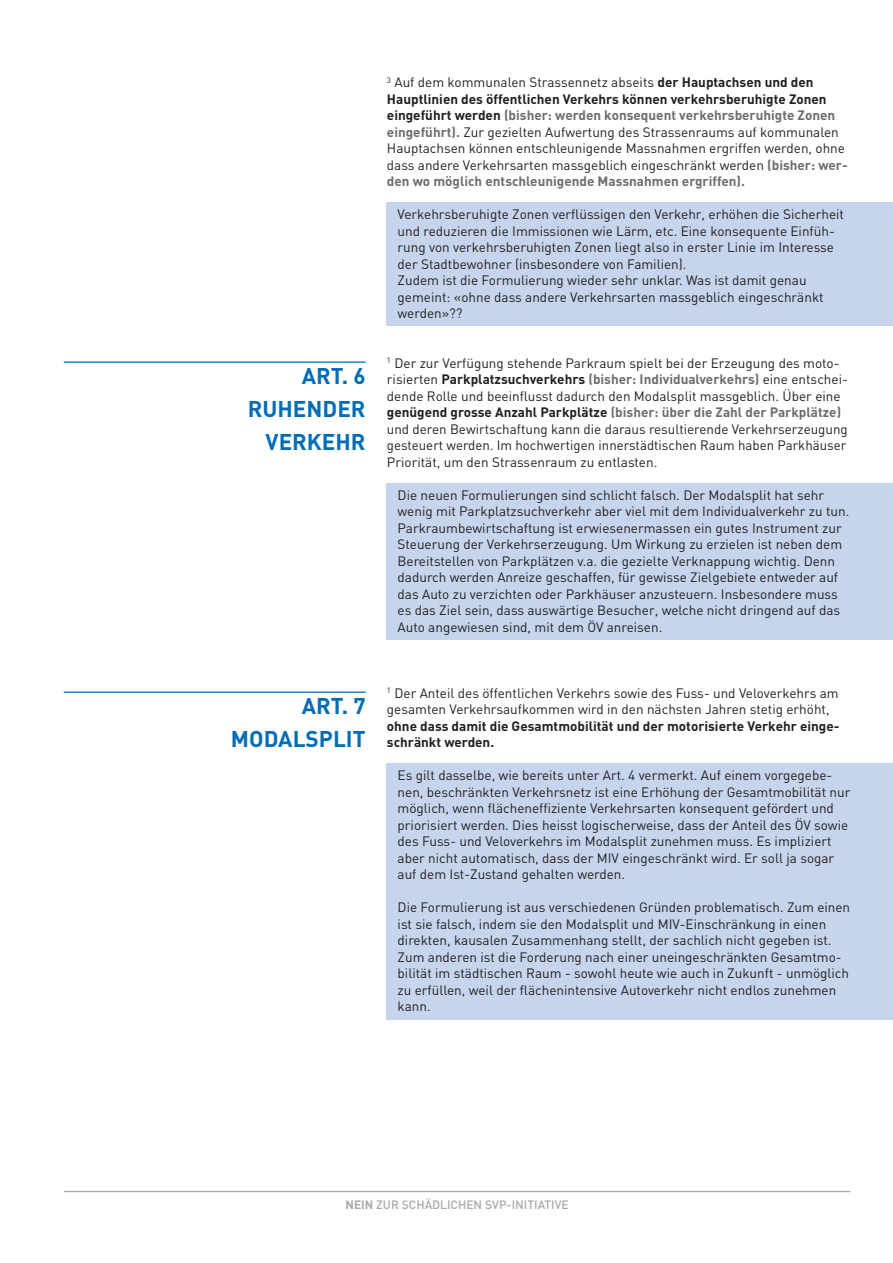
<style>
.page{position:relative;width:893px;height:1263px;background:#fff}
.page>*{position:absolute;margin:0;border:0;box-sizing:border-box;transform-origin:0 0}
.Titel_klein{font:700 22.5px/33px "DIN";color:#006cb7;text-align:right}
.Text_aufFlaeche{font:13.5px/16.5px "DIN";color:#231f20}
.t1{font:500 12px "DIN";color:#a8a9ad}
.s1{font-weight:700}
.s2{font-weight:700;color:#6c6d70}
</style>
<div class="page">
<hr style="left:64px;top:1191px;width:786px;height:1px;background:#a8a9ad">
<div style="left:387px;top:202px;width:506px;height:124px;background:#c6d4ec"></div>
<div style="left:387px;top:483px;width:506px;height:157px;background:#c6d4ec"></div>
<div style="left:387px;top:764px;width:506px;height:256px;background:#c6d4ec"></div>
<hr style="left:64px;top:691px;width:302px;height:2px;background:#006cb7">
<hr style="left:64px;top:361px;width:302px;height:2px;background:#006cb7">
<p class="Titel_klein" style="left:248px;top:358px;width:119px">ART. 6<br>RUHENDER<br>VERKEHR</p>
<p class="Titel_klein" style="left:231px;top:688px;width:136px">ART. 7<br>MODALSPLIT</p>
<p class="Text_aufFlaeche" style="left:387px;top:74px;width:462px"><sup>3</sup> Auf dem kommunalen Strassennetz abseits <span class="s1">der Hauptachsen und den Hauptlinien des öffentlichen Verkehrs können verkehrsberuhigte Zonen eingeführt werden</span> <span class="s2">(bisher: werden konsequent verkehrsberuhigte Zonen eingeführt).</span> Zur gezielten Aufwertung des Strassenraums auf kommunalen Hauptachsen können entschleunigende Massnahmen ergriffen werden, ohne dass andere Verkehrsarten massgeblich eingeschränkt werden <span class="s2">(bisher: wer&shy;den wo möglich entschleunigende Massnahmen ergriffen).</span></p>
<p class="Text_aufFlaeche" style="left:398px;top:206px;width:448px">Verkehrsberuhigte Zonen verflüssigen den Verkehr, erhöhen die Sicherheit und reduzieren die Immissionen wie Lärm, etc. Eine konsequente Einfüh&shy;rung von verkehrsberuhigten Zonen liegt also in erster Linie im Interesse der Stadtbewohner (insbesondere von Familien).</p>
<p class="Text_aufFlaeche" style="left:398px;top:272px;width:428px">Zudem ist die Formulierung wieder sehr unklar. Was ist damit genau gemeint: «ohne dass andere Verkehrsarten massgeblich eingeschränkt werden»??</p>
<p class="Text_aufFlaeche" style="left:387px;top:354px;width:462px"><sup>1</sup> Der zur Verfügung stehende Parkraum spielt bei der Erzeugung des moto&shy;risierten <span class="s1">Parkplatzsuchverkehrs</span> <span class="s2">(bisher: Individualverkehrs)</span> eine entschei&shy;dende Rolle und beeinflusst dadurch den Modalsplit massgeblich. Über eine <span class="s1">genügend grosse Anzahl Parkplätze</span> <span class="s2">(bisher: über die Zahl der Parkplätze) </span>und deren Bewirtschaftung kann die daraus resultierende Verkehrserzeugung gesteuert werden. Im hochwertigen innerstädtischen Raum haben Parkhäuser Priorität, um den Strassenraum zu entlasten.</p>
<p class="Text_aufFlaeche" style="left:398px;top:486px;width:453px">Die neuen Formulierungen sind schlicht falsch. Der Modalsplit hat sehr wenig mit Parkplatzsuchverkehr aber viel mit dem Individualverkehr zu tun.<br>Parkraumbewirtschaftung ist erwiesenermassen ein gutes Instrument zur Steuerung der Verkehrserzeugung. Um Wirkung zu erzielen ist neben dem Bereitstellen von Parkplätzen v.a. die gezielte Verknappung wichtig. Denn dadurch werden Anreize geschaffen, für gewisse Zielgebiete entweder auf das Auto zu verzichten oder Parkhäuser anzusteuern. Insbesondere muss es das Ziel sein, dass auswärtige Besucher, welche nicht dringend auf das Auto angewiesen sind, mit dem ÖV anreisen.</p>
<p class="Text_aufFlaeche" style="left:387px;top:684px;width:454px"><sup>1</sup> Der Anteil des öffentlichen Verkehrs sowie des Fuss- und Veloverkehrs am gesamten Verkehrsaufkommen wird in den nächsten Jahren stetig erhöht, <span class="s1">ohne dass damit die Gesamtmobilität und der motorisierte Verkehr einge&shy;schränkt werden.</span></p>
<p class="Text_aufFlaeche" style="left:398px;top:767px;width:454px">Es gilt dasselbe, wie bereits unter Art. 4 vermerkt. Auf einem vorgegebe&shy;nen, beschränkten Verkehrsnetz ist eine Erhöhung der Gesamtmobilität nur möglich, wenn flächeneffiziente Verkehrsarten konsequent gefördert und priorisiert werden. Dies heisst logischerweise, dass der Anteil des ÖV sowie des Fuss- und Veloverkehrs im Modalsplit zunehmen muss. Es impliziert aber nicht automatisch, dass der MIV eingeschränkt wird. Er soll ja sogar auf dem Ist-Zustand gehalten werden.</p>
<p class="Text_aufFlaeche" style="left:398px;top:899px;width:454px">Die Formulierung ist aus verschiedenen Gründen problematisch. Zum einen ist sie falsch, indem sie den Modalsplit und MIV-Einschränkung in einen direkten, kausalen Zusammenhang stellt, der sachlich nicht gegeben ist.<br>Zum anderen ist die Forderung nach einer uneingeschränkten Gesamtmo&shy;bilität im städtischen Raum - sowohl heute wie auch in Zukunft - unmöglich zu erfüllen, weil der flächenintensive Autoverkehr nicht endlos zunehmen kann.</p>
<p class="t1" style="left:346px;top:1197px;width:225px"><span class="s1">NEIN</span> ZUR SCHÄDLICHEN SVP-INITIATIVE</p>
</div>
